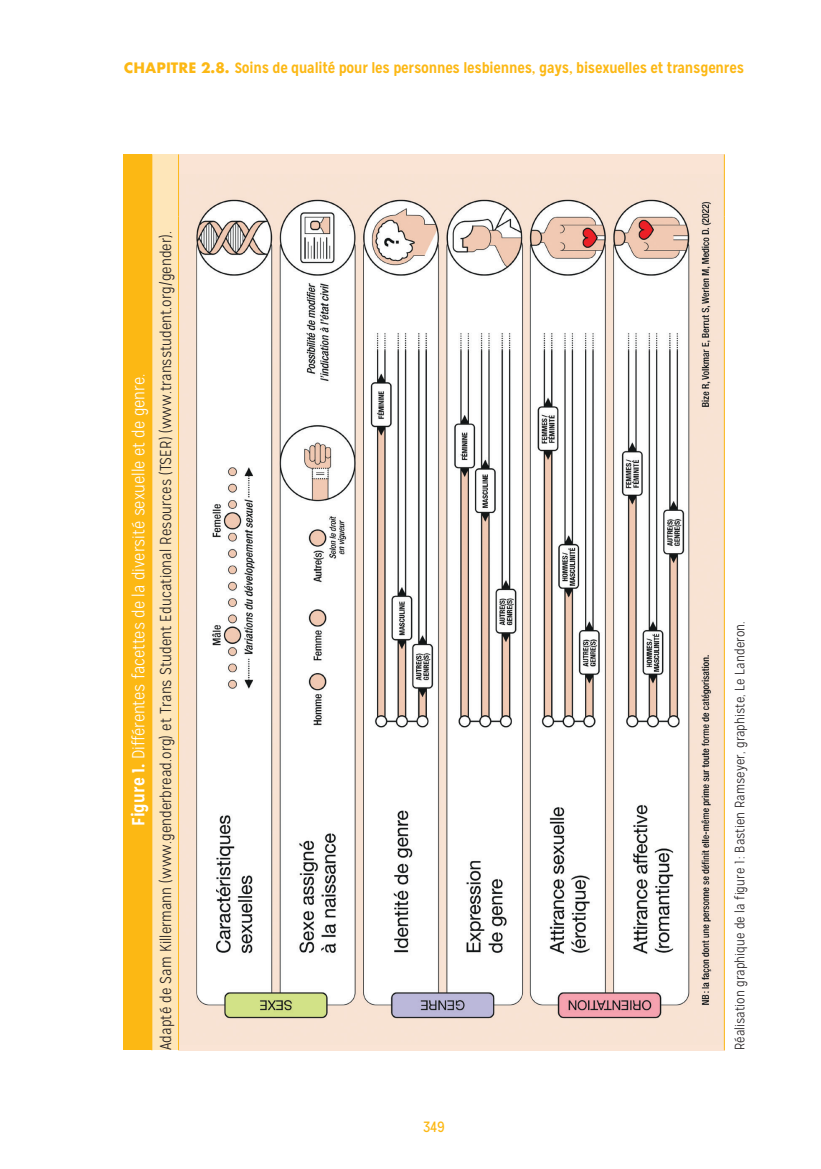
<style>
.page{position:relative;width:821px;height:1169px;background:#fff}
.page>*{position:absolute;margin:0;border:0;box-sizing:border-box;transform-origin:0 0}
.t1{font:300 17.5px "Mission Gothic";color:#fff}
.t2{font:300 15.75px "Mission Gothic";letter-spacing:.005em;color:#231f20}
.t3{font:700 14.88px "Mission Gothic";letter-spacing:-.015em;color:#fcb814}
.t4{font:14.88px "Mission Gothic";color:#fcb814}
.t5{font:300 13.65px "Mission Gothic";letter-spacing:.005em;color:#231f20}
.s1{font-family:"Futura";font-size:14px}
.s2{font-weight:700}
</style>
<div class="page">
<img style="left:179px;top:154px;width:545px;height:896px">
<div style="left:124px;top:154px;width:28px;height:896px;background:#fcb814"></div>
<div style="left:152px;top:154px;width:27px;height:896px;background:#fee6b9"></div>
<hr style="left:724px;top:216px;width:1px;height:834px;background:#fcb814">
<hr style="left:724px;top:154px;width:1px;height:62px;background:#fcb814">
<hr style="left:178px;top:216px;width:1px;height:834px;background:#fcb814">
<hr style="left:178px;top:154px;width:1px;height:62px;background:#fcb814">
<p class="t3" style="left:124px;top:58px;width:622px"><span class="s1">CHAPITRE 2.8.</span> Soins de qualité pour les personnes lesbiennes, gays, bisexuelles et transgenres</p>
<p class="t1" style="left:128px;top:825px;width:453px;rotate:-90deg"><span class="s2">Figure 1.</span> Différentes facettes de la diversité sexuelle et de genre.</p>
<p class="t2" style="left:156px;top:1050px;width:820px;rotate:-90deg">Adapté de Sam Killermann (www.genderbread.org) et Trans Student Educational Resources (TSER) (www.transstudent.org/gender).</p>
<p class="t4" style="left:423px;top:1118px;width:23px">349</p>
<p class="t5" style="left:732px;top:1050px;width:430px;rotate:-90deg">Réalisation graphique de la figure 1: Bastien Ramseyer, graphiste, Le Landeron.</p>
</div>
